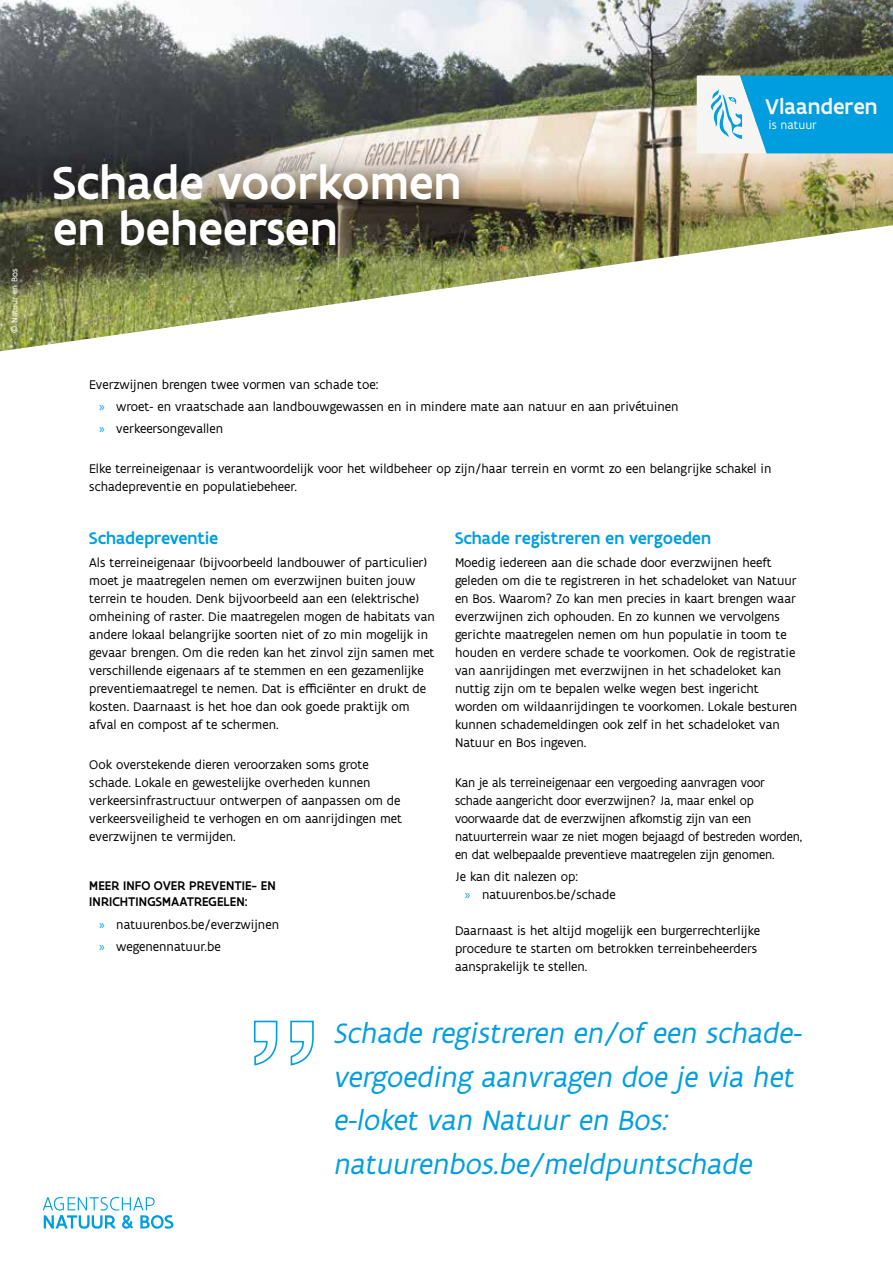
<style>
.page{position:relative;width:893px;height:1263px;background:#fff}
.page>*{position:absolute;margin:0;border:0;box-sizing:border-box;transform-origin:0 0}
.t1{font:500 49.5px/46.5px "Flanders Art Sans";color:#fff}
.t2{font:italic 30px/43.5px "Flanders Art Sans";color:#009edf}
.t3{font:500 22.8px "Flanders Art Sans";color:#f6f5f3}
.t4{font:500 18px "Flanders Art Sans";color:#009edf}
.t5{font:13.5px/18px "Flanders Art Sans";color:#000}
.t6{font:500 13.5px/16.2px "Flanders Art Sans";letter-spacing:.005em;color:#000}
.t7{font:12.75px "Flanders Art Sans";color:#f6f5f3}
.t8{font:9px "Flanders Art Sans";color:#fff}
.s1{font-family:"Myriad Pro";color:#009edf}
</style>
<div class="page">
<svg style="left:43px;top:1197px;width:130px;height:32px"></svg>
<img style="left:0;top:0;width:893px;height:351px">
<svg style="left:697px;top:75px;width:196px;height:78px"></svg>
<div style="left:28px;top:138px;width:459px;height:135px;background:#000;opacity:.75"></div>
<svg style="left:253px;top:1020px;width:61px;height:46px"></svg>
<p class="t8" style="left:9px;top:332px;width:65px;rotate:-90deg">© Natuur en Bos</p>
<h1 class="t1" style="left:53px;top:160px;width:410px">Schade voorkomen en beheersen</h1>
<h3 class="t3" style="left:765px;top:92px;width:114px">Vlaanderen</h3>
<p class="t7" style="left:768px;top:117px;width:50px">is natuur</p>
<p class="t5" style="left:99px;top:373px;width:581px;line-height:22.2px;text-indent:-10px">Everzwijnen brengen twee vormen van schade toe:<br><span class="s1">»</span> wroet- en vraatschade aan landbouwgewassen en in mindere mate aan natuur en aan privétuinen <span class="s1">»</span> verkeersongevallen</p>
<p class="t5" style="left:89px;top:460px;width:684px">Elke terreineigenaar is verantwoordelijk voor het wildbeheer op zijn/haar terrein en vormt zo een belangrijke schakel in schadepreventie en populatiebeheer.</p>
<h3 class="t4" style="left:89px;top:527px;width:130px">Schadepreventie</h3>
<p class="t5" style="left:89px;top:553px;width:347px">Als terreineigenaar (bijvoorbeeld landbouwer of particulier) moet je maatregelen nemen om everzwijnen buiten jouw terrein te houden. Denk bijvoorbeeld aan een (elektrische) omheining of raster. Die maatregelen mogen de habitats van andere lokaal belangrijke soorten niet of zo min mogelijk in gevaar brengen. Om die reden kan het zinvol zijn samen met verschillende eigenaars af te stemmen en een gezamenlijke preventiemaatregel te nemen. Dat is efficiënter en drukt de kosten. Daarnaast is het hoe dan ook goede praktijk om afval en compost af te schermen.</p>
<p class="t5" style="left:89px;top:756px;width:314px">Ook overstekende dieren veroorzaken soms grote schade. Lokale en gewestelijke overheden kunnen verkeersinfrastructuur ontwerpen of aanpassen om de verkeersveiligheid te verhogen en om aanrijdingen met everzwijnen te vermijden.</p>
<p class="t6" style="left:89px;top:878px;width:188px">MEER INFO OVER PREVENTIE- EN<br>INRICHTINGSMAATREGELEN:</p>
<p class="t5" style="left:99px;top:913px;width:181px;line-height:22.2px"><span class="s1">»</span> natuurenbos.be/everzwijnen <span class="s1">»</span> wegenennatuur.be</p>
<h3 class="t4" style="left:455px;top:527px;width:258px">Schade registreren en vergoeden</h3>
<p class="t5" style="left:455px;top:553px;width:344px">Moedig iedereen aan die schade door everzwijnen heeft geleden om die te registreren in het schadeloket van Natuur en Bos. Waarom? Zo kan men precies in kaart brengen waar everzwijnen zich ophouden. En zo kunnen we vervolgens gerichte maatregelen nemen om hun populatie in toom te houden en verdere schade te voorkomen. Ook de registratie van aanrijdingen met everzwijnen in het schadeloket kan nuttig zijn om te bepalen welke wegen best ingericht worden om wildaanrijdingen te voorkomen. Lokale besturen kunnen schademeldingen ook zelf in het schadeloket van Natuur en Bos ingeven.</p>
<p class="t5" style="left:455px;top:774px;width:349px">Kan je als terreineigenaar een vergoeding aanvragen voor schade aangericht door everzwijnen? Ja, maar enkel op voorwaarde dat de everzwijnen afkomstig zijn van een natuurterrein waar ze niet mogen bejaagd of bestreden worden, en dat welbepaalde preventieve maatregelen zijn genomen.</p>
<p class="t5" style="left:465px;top:868px;width:152px;text-indent:-10px">Je kan dit nalezen op:<br><span class="s1">»</span> natuurenbos.be/schade</p>
<p class="t5" style="left:455px;top:922px;width:307px">Daarnaast is het altijd mogelijk een burgerrechterlijke procedure te starten om betrokken terreinbeheerders aansprakelijk te stellen.</p>
<h2 class="t2" style="left:333px;top:1012px;width:468px">Schade registreren en/of een schade&shy;vergoeding aanvragen doe je via het e-loket van Natuur en Bos: natuurenbos.be/meldpuntschade</h2>
</div>
